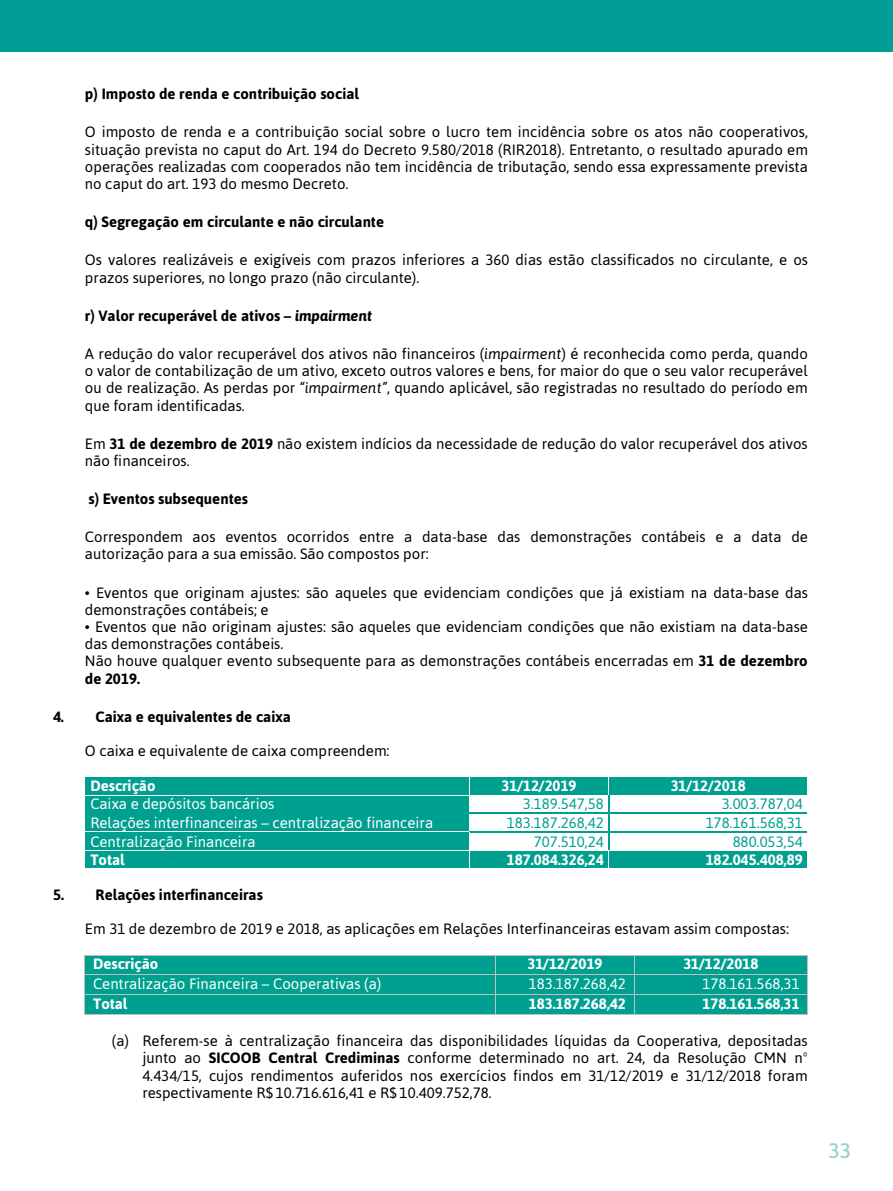
<style>
.page{position:relative;width:893px;height:1191px;background:#fff}
.page>*{position:absolute;margin:0;border:0;box-sizing:border-box;transform-origin:0 0}
.t1{font:500 21px "Asap";color:#98d1cb}
.t2{font:15px/17.2px "Asap";color:#000}
.t3{font:700 15px "Asap";letter-spacing:-.005em;color:#000}
.t4{font:15px "Asap";color:#fff}
.t5{font:700 15px "Asap";letter-spacing:-.005em;color:#fff}
.t6{font:15px "Asap";letter-spacing:.005em;color:#00a091}
.s1{font-style:italic}
.s2{font-weight:700}
</style>
<div class="page">
<div style="left:86px;top:777px;width:383px;height:17px;background:#00a091"></div>
<div style="left:470px;top:777px;width:139px;height:17px;background:#00a091"></div>
<div style="left:609px;top:777px;width:199px;height:17px;background:#00a091"></div>
<div style="left:86px;top:795px;width:383px;height:17px;background:#00a091"></div>
<div style="left:86px;top:814px;width:383px;height:17px;background:#00a091"></div>
<hr style="left:85px;top:813px;width:384px;height:1px;background:#00a091">
<hr style="left:469px;top:812px;width:139px;height:2px;background:#00a091">
<hr style="left:609px;top:812px;width:198px;height:2px;background:#00a091">
<div style="left:86px;top:832px;width:383px;height:18px;background:#00a091"></div>
<hr style="left:469px;top:831px;width:139px;height:1px;background:#00a091">
<hr style="left:609px;top:831px;width:198px;height:1px;background:#00a091">
<div style="left:86px;top:850px;width:383px;height:18px;background:#00a091"></div>
<div style="left:470px;top:850px;width:139px;height:18px;background:#00a091"></div>
<div style="left:609px;top:850px;width:199px;height:18px;background:#00a091"></div>
<hr style="left:85px;top:850px;width:384px;height:1px;background:#fff">
<hr style="left:469px;top:850px;width:139px;height:1px;background:#fff">
<hr style="left:610px;top:850px;width:197px;height:1px;background:#fff">
<svg style="left:85px;top:777px;width:1px;height:91px"></svg>
<svg style="left:608px;top:777px;width:2px;height:91px"></svg>
<svg style="left:807px;top:777px;width:1px;height:91px"></svg>
<div style="left:86px;top:955px;width:410px;height:19px;background:#00a091"></div>
<div style="left:496px;top:955px;width:138px;height:19px;background:#00a091"></div>
<div style="left:634px;top:955px;width:174px;height:19px;background:#00a091"></div>
<hr style="left:85px;top:954px;width:411px;height:1px;background:#bfbfbf">
<hr style="left:496px;top:954px;width:138px;height:1px;background:#bfbfbf">
<hr style="left:634px;top:954px;width:173px;height:1px;background:#bfbfbf">
<div style="left:86px;top:975px;width:410px;height:19px;background:#00a091"></div>
<div style="left:496px;top:975px;width:138px;height:19px;background:#00a091"></div>
<div style="left:634px;top:975px;width:174px;height:19px;background:#00a091"></div>
<hr style="left:85px;top:974px;width:411px;height:1px;background:#bfbfbf">
<hr style="left:496px;top:974px;width:138px;height:1px;background:#bfbfbf">
<hr style="left:634px;top:974px;width:173px;height:1px;background:#bfbfbf">
<div style="left:86px;top:995px;width:410px;height:19px;background:#00a091"></div>
<div style="left:496px;top:995px;width:138px;height:19px;background:#00a091"></div>
<div style="left:634px;top:995px;width:174px;height:19px;background:#00a091"></div>
<hr style="left:85px;top:994px;width:411px;height:1px;background:#bfbfbf">
<hr style="left:496px;top:994px;width:138px;height:1px;background:#bfbfbf">
<hr style="left:634px;top:994px;width:173px;height:1px;background:#bfbfbf">
<svg style="left:85px;top:954px;width:1px;height:60px"></svg>
<hr style="left:85px;top:1014px;width:411px;height:1px;background:#bfbfbf">
<hr style="left:496px;top:1014px;width:138px;height:1px;background:#bfbfbf">
<svg style="left:634px;top:954px;width:1px;height:60px"></svg>
<hr style="left:634px;top:1014px;width:173px;height:1px;background:#bfbfbf">
<svg style="left:807px;top:955px;width:1px;height:60px"></svg>
<div style="left:0;top:0;width:893px;height:51px;background:#009e94"></div>
<p class="t3" style="left:85px;top:85px;width:275px">p) Imposto de renda e contribuição social</p>
<p class="t2" style="left:85px;top:123px;width:725px;text-align:justify">O imposto de renda e a contribuição social sobre o lucro tem incidência sobre os atos não cooperativos, situação prevista no caput do Art. 194 do Decreto 9.580/2018 (RIR2018). Entretanto, o resultado apurado em operações realizadas com cooperados não tem incidência de tributação, sendo essa expressamente prevista no caput do art. 193 do mesmo Decreto.</p>
<p class="t3" style="left:85px;top:213px;width:301px">q) Segregação em circulante e não circulante</p>
<p class="t2" style="left:85px;top:251px;width:725px">Os valores realizáveis e exigíveis com prazos inferiores a 360 dias estão classificados no circulante, e os prazos superiores, no longo prazo (não circulante).</p>
<p class="t3" style="left:85px;top:307px;width:289px">r) Valor recuperável de ativos – <span class="s1">impairment</span></p>
<p class="t2" style="left:85px;top:345px;width:724px;text-align:justify">A redução do valor recuperável dos ativos não financeiros (<span class="s1">impairment</span>) é reconhecida como perda, quando o valor de contabilização de um ativo, exceto outros valores e bens, for maior do que o seu valor recuperável ou de realização. As perdas por <span class="s1">“impairment”</span>, quando aplicável, são registradas no resultado do período em que foram identificadas.</p>
<p class="t2" style="left:85px;top:435px;width:724px">Em <span class="s2">31 de dezembro de 2019</span> não existem indícios da necessidade de redução do valor recuperável dos ativos não financeiros.</p>
<p class="t3" style="left:89px;top:490px;width:161px">s) Eventos subsequentes</p>
<p class="t2" style="left:85px;top:528px;width:724px">Correspondem aos eventos ocorridos entre a data-base das demonstrações contábeis e a data de autorização para a sua emissão. São compostos por:</p>
<p class="t2" style="left:85px;top:583px;width:725px">• Eventos que originam ajustes: são aqueles que evidenciam condições que já existiam na data-base das demonstrações contábeis; e</p>
<p class="t2" style="left:85px;top:618px;width:724px">• Eventos que não originam ajustes: são aqueles que evidenciam condições que não existiam na data-base das demonstrações contábeis.<br>Não houve qualquer evento subsequente para as demonstrações contábeis encerradas em <span class="s2">31 de dezembro de 2019.</span></p>
<p class="t3" style="left:53px;top:708px;width:239px">4. Caixa e equivalentes de caixa</p>
<p class="t2" style="left:85px;top:742px;width:306px">O caixa e equivalente de caixa compreendem:</p>
<p class="t5" style="left:90px;top:777px;width:67px">Descrição</p>
<p class="t5" style="left:501px;top:777px;width:77px">31/12/2019</p>
<p class="t5" style="left:671px;top:777px;width:77px">31/12/2018</p>
<p class="t4" style="left:90px;top:795px;width:186px">Caixa e depósitos bancários</p>
<p class="t6" style="left:523px;top:795px;width:83px">3.189.547,58</p>
<p class="t6" style="left:722px;top:795px;width:83px">3.003.787,04</p>
<p class="t4" style="left:90px;top:814px;width:344px">Relações interfinanceiras – centralização financeira</p>
<p class="t6" style="left:507px;top:814px;width:99px">183.187.268,42</p>
<p class="t6" style="left:706px;top:814px;width:99px">178.161.568,31</p>
<p class="t4" style="left:90px;top:832px;width:167px">Centralização Financeira</p>
<p class="t6" style="left:534px;top:832px;width:72px">707.510,24</p>
<p class="t6" style="left:733px;top:832px;width:72px">880.053,54</p>
<p class="t5" style="left:90px;top:850px;width:36px">Total</p>
<p class="t5" style="left:507px;top:850px;width:99px">187.084.326,24</p>
<p class="t5" style="left:706px;top:850px;width:99px">182.045.408,89</p>
<p class="t3" style="left:53px;top:885px;width:211px">5. Relações interfinanceiras</p>
<p class="t2" style="left:85px;top:920px;width:706px">Em 31 de dezembro de 2019 e 2018, as aplicações em Relações Interfinanceiras estavam assim compostas:</p>
<p class="t5" style="left:93px;top:955px;width:67px">Descrição</p>
<p class="t5" style="left:527px;top:955px;width:77px">31/12/2019</p>
<p class="t5" style="left:683px;top:955px;width:77px">31/12/2018</p>
<p class="t4" style="left:93px;top:975px;width:290px">Centralização Financeira – Cooperativas (a)</p>
<p class="t4" style="left:529px;top:975px;width:99px">183.187.268,42</p>
<p class="t4" style="left:703px;top:975px;width:99px">178.161.568,31</p>
<p class="t5" style="left:93px;top:995px;width:36px">Total</p>
<p class="t5" style="left:529px;top:995px;width:99px">183.187.268,42</p>
<p class="t5" style="left:703px;top:995px;width:99px">178.161.568,31</p>
<p class="t2" style="left:142px;top:1032px;width:667px;text-align:justify;text-indent:-30px">(a) Referem-se à centralização financeira das disponibilidades líquidas da Cooperativa, depositadas junto ao <span class="s2">SICOOB Central Crediminas</span> conforme determinado no art. 24, da Resolução CMN nº 4.434/15, cujos rendimentos auferidos nos exercícios findos em 31/12/2019 e 31/12/2018 foram respectivamente R$ 10.716.616,41 e R$ 10.409.752,78.</p>
<h1 class="t1" style="left:829px;top:1136px;width:24px">33</h1>
</div>
